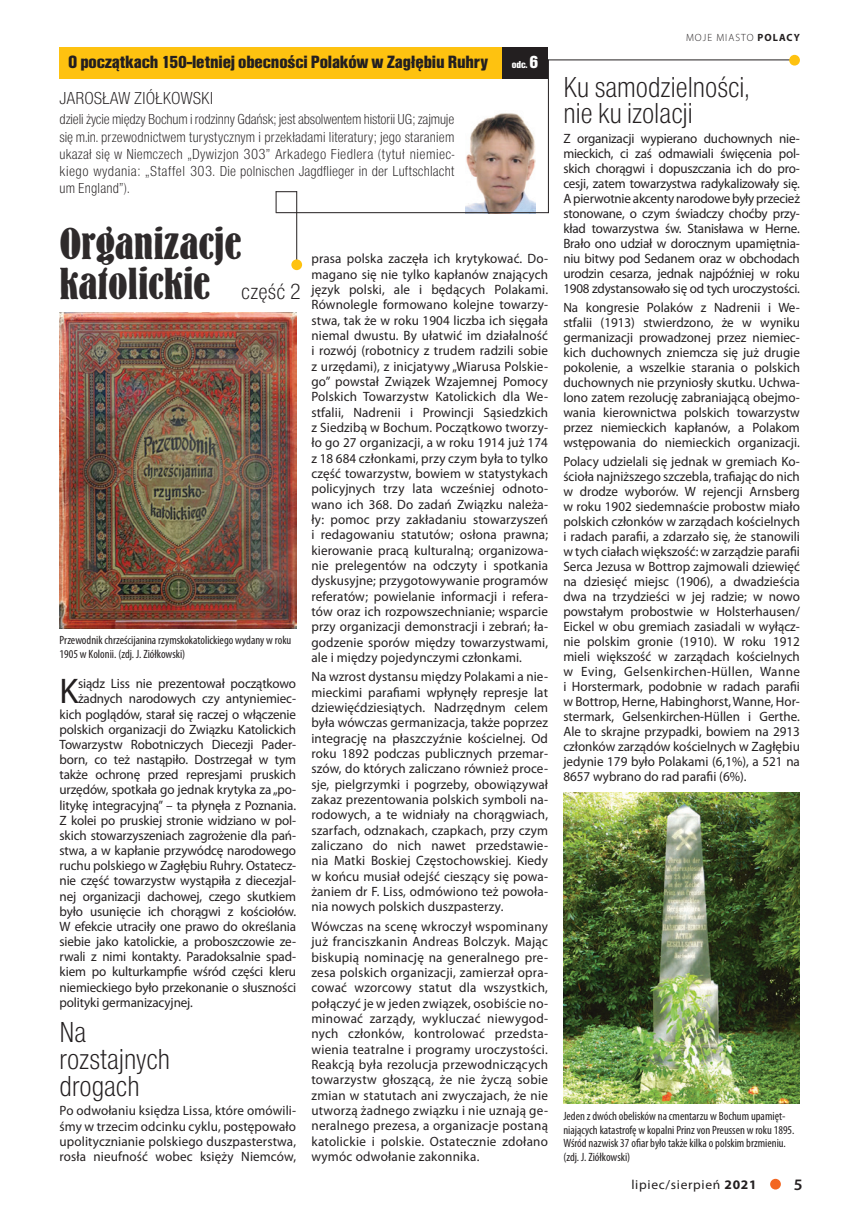
<style>
.page{position:relative;width:851px;height:1212px;background:#fff}
.page>*{position:absolute;margin:0;border:0;box-sizing:border-box;transform-origin:0 0}
.t1{font:39px/40.5px "EFN Morus Nigra OT";letter-spacing:.01em;color:#231f20}
.t2{font:35.7px "Myriad Pro";color:#231f20}
.t3{font:30px/26.8px "Nimbus Sans DOT Ligh Cond";color:#231f20}
.t4{font:22.65px "Nimbus Sans DOT Ligh Cond";letter-spacing:.01em;color:#231f20}
.t5{font:18.45px "Nimbus Sans TOT Blac Cond";letter-spacing:-.01em;color:#231f20}
.t6{font:18px "Nimbus Sans DOT Ligh Cond";color:#231f20}
.t7{font:600 16.05px "Myriad Pro";color:#231f20}
.t8{font:15px/17.2px "Nimbus Sans DOT Ligh Cond";letter-spacing:.01em;color:#231f20;text-align:justify}
.t9{font:13.5px/15.3px "Myriad Pro";letter-spacing:-.01em;color:#231f20;text-align:justify}
.t10{font:13.05px "Myriad Pro";letter-spacing:.05em;color:#231f20}
.t11{font:condensed 12px/13.5px "Myriad Pro";color:#231f20}
.t12{font:300 10.5px "Myriad Pro";letter-spacing:.1em;color:#231f20}
.t13{font:10.5px "Nimbus Sans TOT Blac Cond";color:#fff}
.s1{font-size:18.45px}
.s2{font-weight:700}
</style>
<div class="page">
<div style="left:770px;top:1179px;width:10px;height:10px;background:#f36621;border-radius:50%"></div>
<div style="left:60px;top:47px;width:488px;height:32px;background:#fec210"></div>
<div style="left:502px;top:47px;width:46px;height:32px;background:#231f20"></div>
<img style="left:563px;top:792px;width:236px;height:311px">
<img style="left:465px;top:113px;width:70px;height:99px">
<hr style="left:296px;top:191px;width:1px;height:75px;background:#231f20">
<hr style="left:276px;top:212px;width:272px;height:1px;background:#231f20">
<hr style="left:548px;top:60px;width:245px;height:1px;background:#231f20">
<hr style="left:548px;top:60px;width:1px;height:153px;background:#231f20">
<svg style="left:276px;top:191px;width:21px;height:21px"></svg>
<div style="left:291px;top:259px;width:11px;height:11px;background:#fec210;border-radius:50%"></div>
<div style="left:789px;top:55px;width:10px;height:11px;background:#fec210;border-radius:50%"></div>
<img style="left:60px;top:313px;width:236px;height:315px">
<h3 class="t5" style="left:68px;top:52px;width:421px">O początkach 150-letniej obecności Polaków w Zagłębiu Ruhry</h3>
<h3 class="t6" style="left:60px;top:88px;width:155px">JAROSŁAW ZIÓŁKOWSKI</h3>
<p class="t8" style="left:60px;top:111px;width:396px">dzieli życie między Bochum i rodzinny Gdańsk; jest absolwentem historii UG; zajmuje się m.in. przewodnictwem turystycznym i przekładami literatury; jego staraniem ukazał się w Niemczech „Dywizjon 303” Arkadego Fiedlera (tytuł niemiec&shy;kiego wydania: „Staffel 303. Die polnischen Jagdflieger in der Luftschlacht um England”).</p>
<p class="t13" style="left:511px;top:59px;width:28px">odc. <span class="s1">6</span></p>
<h1 class="t1" style="left:60px;top:224px;width:183px">Organizacje katolickie</h1>
<h3 class="t4" style="left:241px;top:279px;width:61px">część 2</h3>
<p class="t11" style="left:60px;top:633px;width:233px">Przewodnik chrześcijanina rzymskokatolickiego wydany w roku<br>1905 w Kolonii. (zdj. J. Ziółkowski)</p>
<h2 class="t2" style="left:60px;top:669px;width:20px">K</h2>
<p class="t9" style="left:78px;top:676px;width:219px">siądz Liss nie prezentował początkowo</p>
<p class="t9" style="left:78px;top:691px;width:219px">żadnych narodowych czy antyniemiec-</p>
<p class="t9" style="left:60px;top:706px;width:238px">kich poglądów, starał się raczej o włączenie</p>
<p class="t9" style="left:60px;top:721px;width:238px">polskich organizacji do Związku Katolickich</p>
<p class="t9" style="left:60px;top:736px;width:238px">Towarzystw Robotniczych Diecezji Pader-</p>
<p class="t9" style="left:60px;top:752px;width:238px">born, co też nastąpiło. Dostrzegał w tym</p>
<p class="t9" style="left:60px;top:767px;width:238px">także ochronę przed represjami pruskich</p>
<p class="t9" style="left:60px;top:782px;width:238px">urzędów, spotkała go jednak krytyka za „po-</p>
<p class="t9" style="left:60px;top:797px;width:238px">litykę integracyjną” – ta płynęła z Poznania.</p>
<p class="t9" style="left:60px;top:812px;width:238px">Z kolei po pruskiej stronie widziano w pol-</p>
<p class="t9" style="left:60px;top:827px;width:238px">skich stowarzyszeniach zagrożenie dla pań-</p>
<p class="t9" style="left:60px;top:843px;width:238px">stwa, a w kapłanie przywódcę narodowego</p>
<p class="t9" style="left:60px;top:858px;width:238px">ruchu polskiego w Zagłębiu Ruhry. Ostatecz-</p>
<p class="t9" style="left:60px;top:873px;width:238px">nie część towarzystw wystąpiła z diecezjal-</p>
<p class="t9" style="left:60px;top:888px;width:238px">nej organizacji dachowej, czego skutkiem</p>
<p class="t9" style="left:60px;top:903px;width:238px">było usunięcie ich chorągwi z kościołów.</p>
<p class="t9" style="left:60px;top:918px;width:238px">W efekcie utraciły one prawo do określania</p>
<p class="t9" style="left:60px;top:934px;width:238px">siebie jako katolickie, a proboszczowie ze-</p>
<p class="t9" style="left:60px;top:949px;width:238px">rwali z nimi kontakty. Paradoksalnie spad-</p>
<p class="t9" style="left:60px;top:964px;width:238px">kiem po kulturkampfie wśród części kleru</p>
<p class="t9" style="left:60px;top:979px;width:238px">niemieckiego było przekonanie o słuszności</p>
<p class="t9" style="left:60px;top:994px;width:135px">polityki germanizacyjnej.</p>
<h3 class="t3" style="left:60px;top:1019px;width:112px">Na rozstajnych drogach</h3>
<p class="t9" style="left:60px;top:1103px;width:238px">Po odwołaniu księdza Lissa, które omówili&shy;śmy w trzecim odcinku cyklu, postępowało upolitycznianie polskiego duszpasterstwa, rosła nieufność wobec księży Niemców,</p>
<p class="t9" style="left:311px;top:251px;width:238px">prasa polska zaczęła ich krytykować. Do&shy;magano się nie tylko kapłanów znających język polski, ale i będących Polakami.<br>Równolegle formowano kolejne towarzy&shy;stwa, tak że w roku 1904 liczba ich sięgała niemal dwustu. By ułatwić im działalność i rozwój (robotnicy z trudem radzili sobie z urzędami), z inicjatywy „Wiarusa Polskie&shy;go” powstał Związek Wzajemnej Pomocy Polskich Towarzystw Katolickich dla We&shy;stfalii, Nadrenii i Prowincji Sąsiedzkich z Siedzibą w Bochum. Początkowo tworzy&shy;ło go 27 organizacji, a w roku 1914 już 174 z 18 684 członkami, przy czym była to tylko część towarzystw, bowiem w statystykach policyjnych trzy lata wcześniej odnoto&shy;wano ich 368. Do zadań Związku należa&shy;ły: pomoc przy zakładaniu stowarzyszeń i redagowaniu statutów; osłona prawna; kierowanie pracą kulturalną; organizowa&shy;nie prelegentów na odczyty i spotkania dyskusyjne; przygotowywanie programów referatów; powielanie informacji i refera&shy;tów oraz ich rozpowszechnianie; wsparcie przy organizacji demonstracji i zebrań; ła&shy;godzenie sporów między towarzystwami, ale i między pojedynczymi członkami.</p>
<p class="t9" style="left:311px;top:669px;width:238px">Na wzrost dystansu między Polakami a nie&shy;mieckimi parafiami wpłynęły represje lat dziewięćdziesiątych. Nadrzędnym celem była wówczas germanizacja, także poprzez integrację na płaszczyźnie kościelnej. Od roku 1892 podczas publicznych przemar&shy;szów, do których zaliczano również proce&shy;sje, pielgrzymki i pogrzeby, obowiązywał zakaz prezentowania polskich symboli na&shy;rodowych, a te widniały na chorągwiach, szarfach, odznakach, czapkach, przy czym zaliczano do nich nawet przedstawie&shy;nia Matki Boskiej Częstochowskiej. Kiedy w końcu musiał odejść cieszący się powa&shy;żaniem dr F. Liss, odmówiono też powoła&shy;nia nowych polskich duszpasterzy.</p>
<p class="t9" style="left:311px;top:918px;width:238px">Wówczas na scenę wkroczył wspominany już franciszkanin Andreas Bolczyk. Mając biskupią nominację na generalnego pre&shy;zesa polskich organizacji, zamierzał opra&shy;cować wzorcowy statut dla wszystkich, połączyć je w jeden związek, osobiście no&shy;minować zarządy, wykluczać niewygod&shy;nych członków, kontrolować przedsta&shy;wienia teatralne i programy uroczystości.<br>Reakcją była rezolucja przewodniczących towarzystw głoszącą, że nie życzą sobie zmian w statutach ani zwyczajach, że nie utworzą żadnego związku i nie uznają ge&shy;neralnego prezesa, a organizacje postaną katolickie i polskie. Ostatecznie zdołano wymóc odwołanie zakonnika.</p>
<p class="t12" style="left:686px;top:31px;width:115px">MOJE MIASTO <span class="s2">POLACY</span></p>
<h3 class="t3" style="left:563px;top:74px;width:188px">Ku samodzielności, nie ku izolacji</h3>
<p class="t9" style="left:563px;top:130px;width:238px">Z organizacji wypierano duchownych nie&shy;mieckich, ci zaś odmawiali święcenia pol&shy;skich chorągwi i dopuszczania ich do pro&shy;cesji, zatem towarzystwa radykalizowały się.<br>A pierwotnie akcenty narodowe były przecież stonowane, o czym świadczy choćby przy&shy;kład towarzystwa św. Stanisława w Herne.<br>Brało ono udział w dorocznym upamiętnia&shy;niu bitwy pod Sedanem oraz w obchodach urodzin cesarza, jednak najpóźniej w roku 1908 zdystansowało się od tych uroczystości.</p>
<p class="t9" style="left:563px;top:300px;width:238px">Na kongresie Polaków z Nadrenii i We&shy;stfalii (1913) stwierdzono, że w wyniku germanizacji prowadzonej przez niemiec&shy;kich duchownych zniemcza się już drugie pokolenie, a wszelkie starania o polskich duchownych nie przyniosły skutku. Uchwa&shy;lono zatem rezolucję zabraniającą obejmo&shy;wania kierownictwa polskich towarzystw przez niemieckich kapłanów, a Polakom wstępowania do niemieckich organizacji.</p>
<p class="t9" style="left:563px;top:454px;width:238px">Polacy udzielali się jednak w gremiach Ko&shy;ścioła najniższego szczebla, trafiając do nich w drodze wyborów. W rejencji Arnsberg w roku 1902 siedemnaście probostw miało polskich członków w zarządach kościelnych i radach parafii, a zdarzało się, że stanowili w tych ciałach większość: w zarządzie parafii Serca Jezusa w Bottrop zajmowali dziewięć na dziesięć miejsc (1906), a dwadzieścia dwa na trzydzieści w jej radzie; w nowo powstałym probostwie w Holsterhausen/ Eickel w obu gremiach zasiadali w wyłącz&shy;nie polskim gronie (1910). W roku 1912 mieli większość w zarządach kościelnych w Eving, Gelsenkirchen-Hüllen, Wanne i Horstermark, podobnie w radach parafii w Bottrop, Herne, Habinghorst, Wanne, Hor&shy;stermark, Gelsenkirchen-Hüllen i Gerthe.<br>Ale to skrajne przypadki, bowiem na 2913 członków zarządów kościelnych w Zagłębiu jedynie 179 było Polakami (6,1%), a 521 na 8657 wybrano do rad parafii (6%).</p>
<p class="t11" style="left:563px;top:1109px;width:233px">Jeden z dwóch obelisków na cmentarzu w Bochum upamięt&shy;niających katastrofę w kopalni Prinz von Preussen w roku 1895.<br>Wśród nazwisk 37 ofiar było także kilka o polskim brzmieniu. (zdj. J. Ziółkowski)</p>
<p class="t10" style="left:631px;top:1176px;width:127px">lipiec/sierpień <span class="s2">2021</span></p>
<p class="t7" style="left:793px;top:1174px;width:10px">5</p>
</div>
